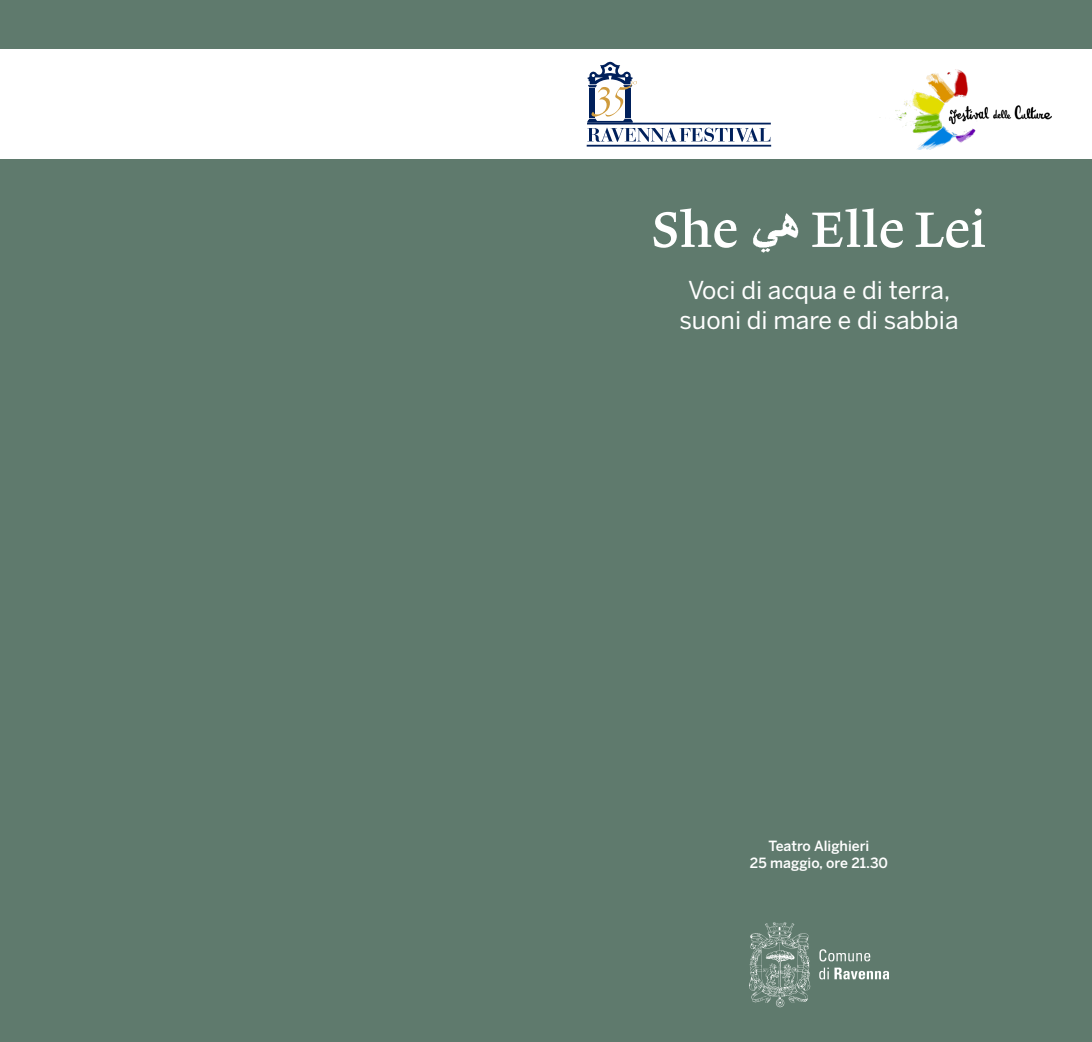
<style>
.page{position:relative;width:1092px;height:1042px;background:#fff}
.page>*{position:absolute;margin:0;border:0;box-sizing:border-box;transform-origin:0 0}
.t1{font:52.5px "Lexicon No 1 Roman B";color:#fff}
.t2{font:24.5px/29.4px "Benton Sans";color:#fff;text-align:center}
.t3{font:500 14px "Benton Sans";color:#fff}
</style>
<div class="page">
<div style="left:0;top:0;width:1091px;height:1042px;background:#5f7a6d"></div>
<img style="left:753px;top:213px;width:46px;height:40px">
<div style="left:0;top:50px;width:1091px;height:109px;background:#fff"></div>
<img style="left:879px;top:70px;width:172px;height:79px">
<svg style="left:586px;top:62px;width:185px;height:85px"></svg>
<img style="left:749px;top:922px;width:139px;height:85px">
<p class="t1" style="left:651px;top:200px;width:87px">She</p>
<p class="t1" style="left:811px;top:200px;width:177px">Elle Lei</p>
<p class="t2" style="left:679px;top:275px;width:281px">Voci di acqua e di terra, suoni di mare e di sabbia</p>
<p class="t3" style="left:768px;top:837px;width:102px">Teatro Alighieri</p>
<p class="t3" style="left:749px;top:854px;width:140px">25 maggio, ore 21.30</p>
</div>
